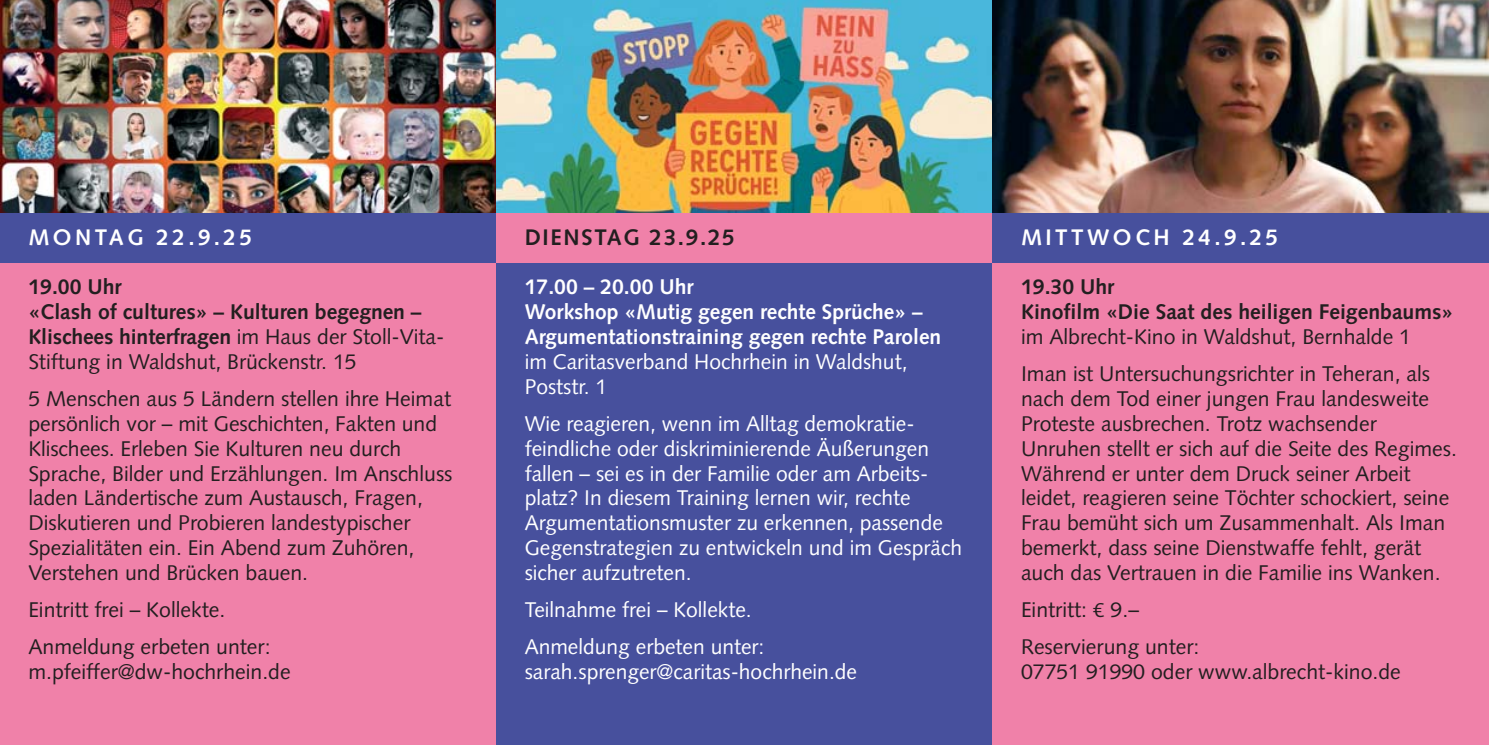
<style>
.page{position:relative;width:1489px;height:745px;background:#fff}
.page>*{position:absolute;margin:0;border:0;box-sizing:border-box;transform-origin:0 0}
.t1{font:700 22.5px "Syntax";letter-spacing:.15em;color:#fff}
.t2{font:700 22.5px "Syntax";letter-spacing:.075em;color:#231f20}
.t3{font:21.25px/24.8px "Syntax";color:#231f20}
.t4{font:21.25px/24.8px "Syntax";color:#fff}
.t5{font:700 21.25px/24.8px "Syntax";color:#231f20}
.t6{font:700 21.25px/24.8px "Syntax";color:#fff}
.s1{font-weight:400}
.s2{font-family:"The Mix B4";font-weight:300}
</style>
<div class="page">
<div style="left:0;top:262px;width:496px;height:482px;background:#f081a9"></div>
<div style="left:0;top:213px;width:496px;height:49px;background:#47509d"></div>
<img style="left:0;top:0;width:496px;height:213px">
<div style="left:496px;top:262px;width:496px;height:482px;background:#47509d"></div>
<div style="left:496px;top:213px;width:496px;height:49px;background:#f081a9"></div>
<img style="left:496px;top:0;width:496px;height:213px">
<div style="left:992px;top:262px;width:496px;height:482px;background:#f081a9"></div>
<div style="left:992px;top:213px;width:496px;height:49px;background:#47509d"></div>
<img style="left:992px;top:0;width:496px;height:213px">
<p class="t1" style="left:28px;top:228px;width:225px">MONTAG 22.9.25</p>
<p class="t5" style="left:28px;top:276px;width:417px">19.00 Uhr<br>«Clash of cultures» – Kulturen begegnen – Klischees hinterfragen <span class="s1">im Haus der Stoll-Vita-Stiftung in Waldshut, Brückenstr. 15</span></p>
<p class="t3" style="left:28px;top:388px;width:425px">5 Menschen aus 5 Ländern stellen ihre Heimat persönlich vor – mit Geschichten, Fakten und Klischees. Erleben Sie Kulturen neu durch Sprache, Bilder und Erzählungen. Im Anschluss laden Ländertische zum Austausch, Fragen, Diskutieren und Probieren landestypischer Spezialitäten ein. Ein Abend zum Zuhören, Verstehen und Brücken bauen.</p>
<p class="t3" style="left:28px;top:592px;width:244px;line-height:37.2px">Eintritt frei – Kollekte.<br>Anmeldung erbeten unter:</p>
<p class="t3" style="left:28px;top:661px;width:264px">m.pfeiffer@dw-hochrhein.de</p>
<p class="t2" style="left:524px;top:228px;width:211px">DIENSTAG 23.9.25</p>
<p class="t6" style="left:524px;top:276px;width:418px">17.00 – 20.00 Uhr<br>Workshop «Mutig gegen rechte Sprüche» –<br>Argumentations training gegen rechte Parolen</p>
<p class="t4" style="left:524px;top:351px;width:384px">im Caritasverband Hochrhein in Waldshut,<br>Poststr. 1</p>
<p class="t4" style="left:524px;top:413px;width:439px">Wie reagieren, wenn im Alltag demokratie&shy;feindliche oder diskriminierende Äußerungen fallen – sei es in der Familie oder am Arbeits&shy;platz? In diesem Training lernen wir, rechte Argumentationsmuster zu erkennen, passende Gegenstrategien zu entwickeln und im Gespräch sicher aufzutreten.</p>
<p class="t4" style="left:524px;top:592px;width:241px;line-height:37.2px">Teilnahme frei – Kollekte.<br>Anmeldung erbeten unter:</p>
<p class="t4" style="left:524px;top:661px;width:334px">sarah.sprenger@caritas-hochrhein.de</p>
<p class="t1" style="left:1020px;top:228px;width:258px">MITTWOCH 24.9.25</p>
<p class="t5" style="left:1020px;top:276px;width:434px">19.30 Uhr<br>Kinofilm «Die Saat des heiligen Feigenbaums»</p>
<p class="t3" style="left:1020px;top:319px;width:410px;line-height:37.2px">im Albrecht-Kino in Waldshut, Bernhalde 1<br>Iman ist Untersuchungsrichter in Teheran, als</p>
<p class="t3" style="left:1020px;top:388px;width:437px">nach dem Tod einer jungen Frau landesweite Proteste ausbrechen. Trotz wachsender Unruhen stellt er sich auf die Seite des Regimes.<br>Während er unter dem Druck seiner Arbeit leidet, reagieren seine Töchter schockiert, seine Frau bemüht sich um Zusammenhalt. Als Iman bemerkt, dass seine Dienstwaffe fehlt, gerät auch das Vertrauen in die Familie ins Wanken.</p>
<p class="t3" style="left:1020px;top:592px;width:180px;line-height:37.2px">Eintritt: <span class="s2">€</span> 9.–<br>Reservierung unter:</p>
<p class="t3" style="left:1020px;top:661px;width:381px">07751 91990 oder www.albrecht-kino.de</p>
</div>
